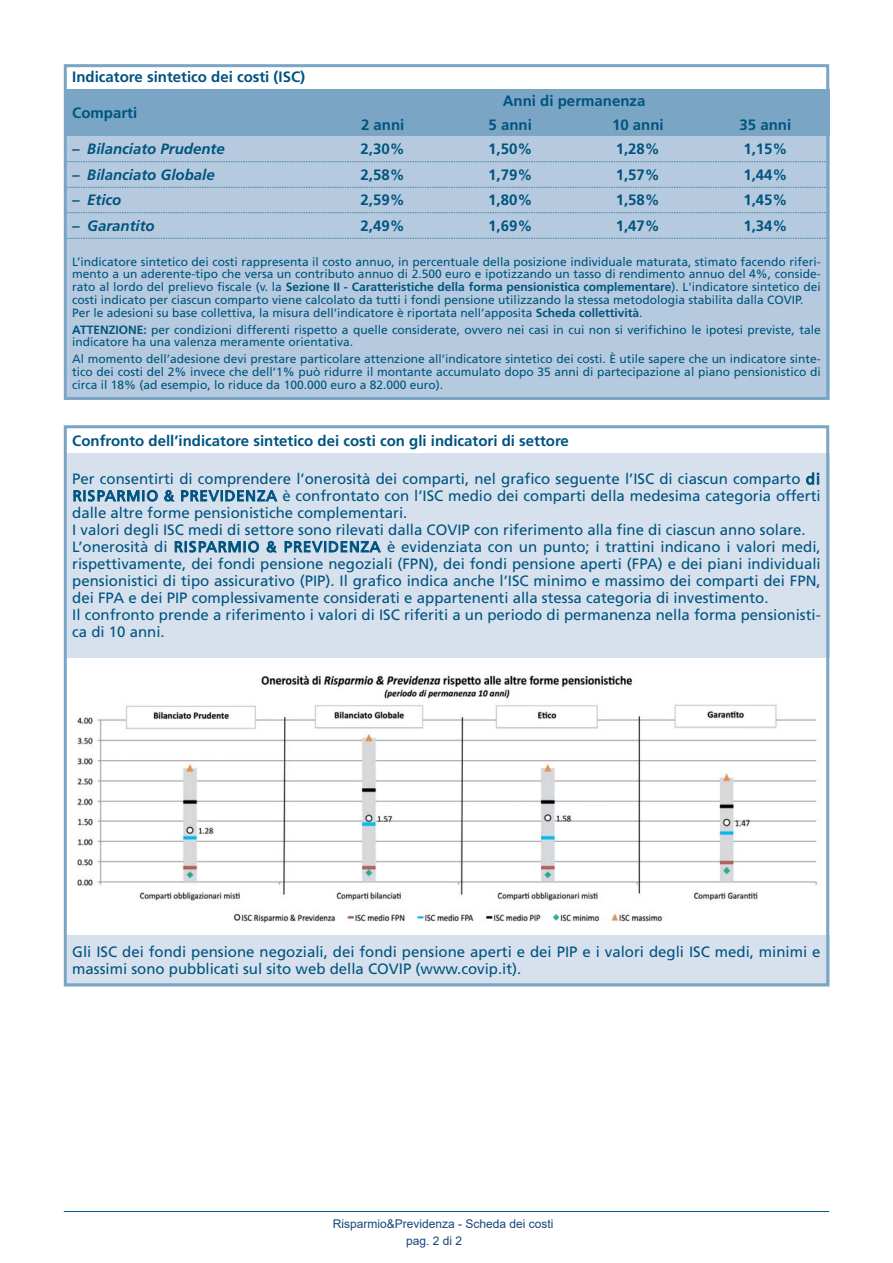
<style>
.page{position:relative;width:893px;height:1263px;background:#fff}
.page>*{position:absolute;margin:0;border:0;box-sizing:border-box;transform-origin:0 0}
.t1{font:15px/17px "Frutiger";color:#005480}
.t2{font:700 15px "Frutiger";color:#005480}
.t3{font:italic 700 15px "Frutiger";color:#005480}
.t4{font:12px/12.8px "Frutiger";color:#005480}
.t5{font:12px/16.5px "Arial";color:#164778}
.s1{font-weight:700}
</style>
<div class="page">
<hr style="left:64px;top:1211px;width:765px;height:1px;background:#005480">
<div style="left:64px;top:90px;width:765px;height:46px;background:#7aa5c4"></div>
<div style="left:64px;top:136px;width:765px;height:264px;background:#b5cade"></div>
<svg style="left:68px;top:161px;width:757px;height:1px"></svg>
<svg style="left:68px;top:187px;width:757px;height:1px"></svg>
<svg style="left:68px;top:212px;width:757px;height:1px"></svg>
<svg style="left:68px;top:238px;width:757px;height:1px"></svg>
<div style="left:64px;top:64px;width:765px;height:336px;border:3px solid #7aa5c4"></div>
<div style="left:64px;top:454px;width:765px;height:204px;background:#d6e1ed"></div>
<div style="left:64px;top:935px;width:765px;height:51px;background:#d6e1ed"></div>
<img style="left:77px;top:674px;width:740px;height:249px">
<div style="left:64px;top:425px;width:765px;height:561px;border:3px solid #7aa5c4"></div>
<p class="t2" style="left:72px;top:71px;width:234px">Indicatore sintetico dei costi (ISC)</p>
<p class="t2" style="left:72px;top:107px;width:66px">Comparti</p>
<p class="t2" style="left:503px;top:95px;width:144px">Anni di permanenza</p>
<p class="t2" style="left:361px;top:118px;width:45px">2 anni</p>
<p class="t2" style="left:488px;top:118px;width:45px">5 anni</p>
<p class="t2" style="left:612px;top:118px;width:53px">10 anni</p>
<p class="t2" style="left:739px;top:118px;width:53px">35 anni</p>
<p class="t3" style="left:72px;top:143px;width:154px">– Bilanciato Prudente</p>
<p class="t2" style="left:360px;top:143px;width:46px">2,30%</p>
<p class="t2" style="left:488px;top:143px;width:46px">1,50%</p>
<p class="t2" style="left:615px;top:143px;width:46px">1,28%</p>
<p class="t2" style="left:743px;top:143px;width:46px">1,15%</p>
<p class="t3" style="left:72px;top:168px;width:144px">– Bilanciato Globale</p>
<p class="t2" style="left:360px;top:168px;width:46px">2,58%</p>
<p class="t2" style="left:488px;top:168px;width:46px">1,79%</p>
<p class="t2" style="left:615px;top:168px;width:46px">1,57%</p>
<p class="t2" style="left:743px;top:168px;width:46px">1,44%</p>
<p class="t3" style="left:72px;top:194px;width:51px">– Etico</p>
<p class="t2" style="left:360px;top:194px;width:46px">2,59%</p>
<p class="t2" style="left:488px;top:194px;width:46px">1,80%</p>
<p class="t2" style="left:615px;top:194px;width:46px">1,58%</p>
<p class="t2" style="left:743px;top:194px;width:46px">1,45%</p>
<p class="t3" style="left:72px;top:219px;width:84px">– Garantito</p>
<p class="t2" style="left:360px;top:219px;width:46px">2,49%</p>
<p class="t2" style="left:488px;top:219px;width:46px">1,69%</p>
<p class="t2" style="left:615px;top:219px;width:46px">1,47%</p>
<p class="t2" style="left:743px;top:219px;width:46px">1,34%</p>
<p class="t4" style="left:72px;top:256px;width:750px">L’indicatore sintetico dei costi rappresenta il costo annuo, in percentuale della posizione individuale maturata, stimato facendo riferi&shy;mento a un aderente-tipo che versa un contributo annuo di 2.500 euro e ipotizzando un tasso di rendimento annuo del 4%, conside&shy;rato al lordo del prelievo fiscale (v. la <span class="s1">Sezione II - Caratteristiche della forma pensionistica complementare</span>). L'indicatore sintetico dei costi indicato per ciascun comparto viene calcolato da tutti i fondi pensione utilizzando la stessa metodologia stabilita dalla COVIP.<br>Per le adesioni su base collettiva, la misura dell’indicatore è riportata nell’apposita <span class="s1">Scheda collettività</span>.</p>
<p class="t4" style="left:72px;top:324px;width:750px"><span class="s1">ATTENZIONE:</span> per condizioni differenti rispetto a quelle considerate, ovvero nei casi in cui non si verifichino le ipotesi previste, tale indicatore ha una valenza meramente orientativa.</p>
<p class="t4" style="left:72px;top:354px;width:750px;text-align:justify">Al momento dell’adesione devi prestare particolare attenzione all’indicatore sintetico dei costi. È utile sapere che un indicatore sinte - tico dei costi del 2% invece che dell’1% può ridurre il montante accumulato dopo 35 anni di partecipazione al piano pensionistico di circa il 18% (ad esempio, lo riduce da 100.000 euro a 82.000 euro).</p>
<p class="t2" style="left:72px;top:435px;width:498px">Confronto dell’indicatore sintetico dei costi con gli indicatori di settore</p>
<p class="t1" style="left:72px;top:472px;width:750px">Per consentirti di comprendere l’onerosità dei comparti, nel grafico seguente l’ISC di ciascun comparto di RISPARMIO &amp; PREVIDENZA è confrontato con l’ISC medio dei comparti della medesima categoria offerti dalle altre forme pensionistiche complementari.<br>I valori degli ISC medi di settore sono rilevati dalla COVIP con riferimento alla fine di ciascun anno solare.<br>L’onerosità di RISPARMIO &amp; PREVIDENZA è evidenziata con un punto; i trattini indicano i valori medi, rispettivamente, dei fondi pensione negoziali (FPN), dei fondi pensione aperti (FPA) e dei piani individuali pensionistici di tipo assicurativo (PIP). Il grafico indica anche l’ISC minimo e massimo dei comparti dei FPN, dei FPA e dei PIP complessivamente considerati e appartenenti alla stessa categoria di investimento.<br>Il confronto prende a riferimento i valori di ISC riferiti a un periodo di permanenza nella forma pensionisti&shy;ca di 10 anni.</p>
<p class="t1" style="left:72px;top:945px;width:749px">Gli ISC dei fondi pensione negoziali, dei fondi pensione aperti e dei PIP e i valori degli ISC medi, minimi e massimi sono pubblicati sul sito web della COVIP (www.covip.it).</p>
<p class="t5" style="left:406px;top:1216px;width:149px;text-indent:-73px">Risparmio&amp;Previdenza - Scheda dei costi pag. 2 di 2</p>
</div>
